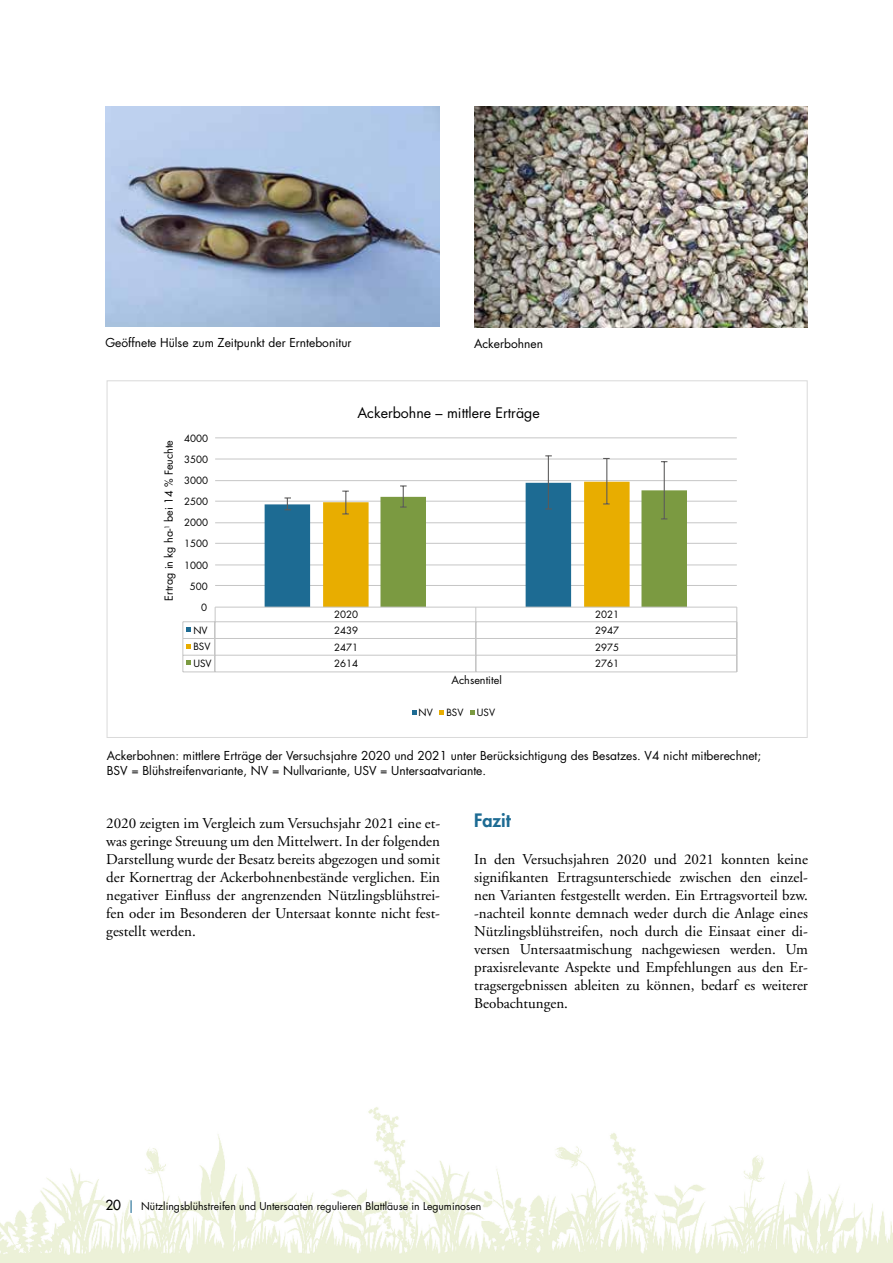
<style>
.page{position:relative;width:893px;height:1263px;background:#fff}
.page>*{position:absolute;margin:0;border:0;box-sizing:border-box;transform-origin:0 0}
.t1{font:800 18px "Futura";color:#1d6b93}
.t2{font:15px/18px "Adobe Garamond";color:#000;text-align:justify}
.t3{font:14.1px "Futura";color:#000}
.t4{font:12px/14.4px "Futura";color:#000}
.t5{font:10.8px "Futura";color:#000}
.t6{font:10.5px "Futura";color:#000}
.t7{font:9.75px "Futura";color:#000}
.s1{font-size:13.5px}
.s2{font-family:"Arial";font-size:13.5px;color:#1d6b93}
</style>
<div class="page">
<img style="left:0;top:1107px;width:893px;height:156px">
<img style="left:105px;top:106px;width:334px;height:221px">
<img style="left:474px;top:107px;width:334px;height:220px">
<hr style="left:215px;top:585px;width:522px;height:1px;background:#c6c6c6">
<hr style="left:215px;top:565px;width:522px;height:1px;background:#c6c6c6">
<hr style="left:215px;top:543px;width:522px;height:1px;background:#c6c6c6">
<hr style="left:215px;top:522px;width:522px;height:1px;background:#c6c6c6">
<hr style="left:215px;top:501px;width:522px;height:1px;background:#c6c6c6">
<hr style="left:215px;top:480px;width:522px;height:1px;background:#c6c6c6">
<hr style="left:215px;top:459px;width:522px;height:1px;background:#c6c6c6">
<hr style="left:215px;top:437px;width:522px;height:1px;background:#c6c6c6">
<hr style="left:215px;top:607px;width:522px;height:1px;background:#c6c6c6">
<hr style="left:183px;top:621px;width:554px;height:1px;background:#c6c6c6">
<hr style="left:183px;top:638px;width:554px;height:1px;background:#c6c6c6">
<hr style="left:183px;top:655px;width:554px;height:1px;background:#c6c6c6">
<hr style="left:183px;top:672px;width:554px;height:1px;background:#c6c6c6">
<svg style="left:214px;top:607px;width:2px;height:65px"></svg>
<svg style="left:265px;top:455px;width:422px;height:217px"></svg>
<svg style="left:736px;top:608px;width:1px;height:64px"></svg>
<svg style="left:183px;top:622px;width:8px;height:50px"></svg>
<svg style="left:412px;top:710px;width:5px;height:5px"></svg>
<svg style="left:439px;top:710px;width:5px;height:5px"></svg>
<svg style="left:470px;top:710px;width:5px;height:5px"></svg>
<p class="t4" style="left:105px;top:336px;width:248px">Geöffnete Hülse zum Zeitpunkt der Erntebonitur</p>
<p class="t4" style="left:474px;top:337px;width:70px">Ackerbohnen</p>
<p class="t5" style="left:162px;top:601px;width:162px;rotate:-90deg">Ertrag in kg ha-<sup>1</sup> bei 14 % Feuchte</p>
<p class="t7" style="left:184px;top:431px;width:26px">4000</p>
<p class="t7" style="left:184px;top:452px;width:26px">3500</p>
<p class="t7" style="left:184px;top:474px;width:26px">3000</p>
<p class="t7" style="left:184px;top:495px;width:26px">2500</p>
<p class="t7" style="left:184px;top:516px;width:26px">2000</p>
<p class="t7" style="left:184px;top:537px;width:26px">1500</p>
<p class="t7" style="left:184px;top:558px;width:26px">1000</p>
<p class="t7" style="left:190px;top:579px;width:20px">500</p>
<p class="t7" style="left:201px;top:601px;width:8px">0</p>
<p class="t3" style="left:357px;top:403px;width:184px">Ackerbohne – mittlere Erträge</p>
<p class="t7" style="left:334px;top:608px;width:26px">2020</p>
<p class="t7" style="left:595px;top:608px;width:26px">2021</p>
<p class="t7" style="left:193px;top:623px;width:16px">NV</p>
<p class="t7" style="left:334px;top:624px;width:26px">2439</p>
<p class="t7" style="left:595px;top:624px;width:26px">2947</p>
<p class="t7" style="left:193px;top:640px;width:19px">BSV</p>
<p class="t7" style="left:334px;top:640px;width:26px">2471</p>
<p class="t7" style="left:595px;top:640px;width:26px">2975</p>
<p class="t7" style="left:193px;top:657px;width:20px">USV</p>
<p class="t7" style="left:334px;top:657px;width:26px">2614</p>
<p class="t7" style="left:595px;top:657px;width:26px">2761</p>
<p class="t5" style="left:452px;top:673px;width:52px">Achsentitel</p>
<p class="t7" style="left:419px;top:706px;width:16px">NV</p>
<p class="t7" style="left:446px;top:706px;width:19px">BSV</p>
<p class="t7" style="left:477px;top:706px;width:20px">USV</p>
<p class="t4" style="left:107px;top:749px;width:656px">Ackerbohnen: mittlere Erträge der Versuchsjahre 2020 und 2021 unter Berücksichtigung des Besatzes. V4 nicht mitberechnet;<br>BSV = Blühstreifenvariante, NV = Nullvariante, USV = Untersaatvariante.</p>
<p class="t2" style="left:106px;top:815px;width:335px">2020 zeigten im Vergleich zum Versuchsjahr 2021 eine et&shy;was geringe Streuung um den Mittelwert. In der folgenden Darstellung wurde der Besatz bereits abgezogen und somit der Kornertrag der Ackerbohnenbestände verglichen. Ein negativer Einfluss der angrenzenden Nützlingsblühstrei&shy;fen oder im Besonderen der Untersaat konnte nicht fest&shy;gestellt werden.</p>
<p class="t1" style="left:474px;top:808px;width:38px">Fazit</p>
<p class="t2" style="left:474px;top:851px;width:335px">In den Versuchsjahren 2020 und 2021 konnten keine signifikanten Ertragsunterschiede zwischen den einzel&shy;nen Varianten festgestellt werden. Ein Ertragsvorteil bzw. -nachteil konnte demnach weder durch die Anlage eines Nützlingsblühstreifen, noch durch die Einsaat einer di&shy;versen Untersaatmischung nachgewiesen werden. Um praxisrelevante Aspekte und Empfehlungen aus den Er&shy;tragsergebnissen ableiten zu können, bedarf es weiterer Beobachtungen.</p>
<p class="t6" style="left:105px;top:1199px;width:377px"><span class="s1">20</span> <span class="s2">|</span> Nützlingsblühstreifen und Untersaaten regulieren Blattläuse in Leguminosen</p>
</div>
